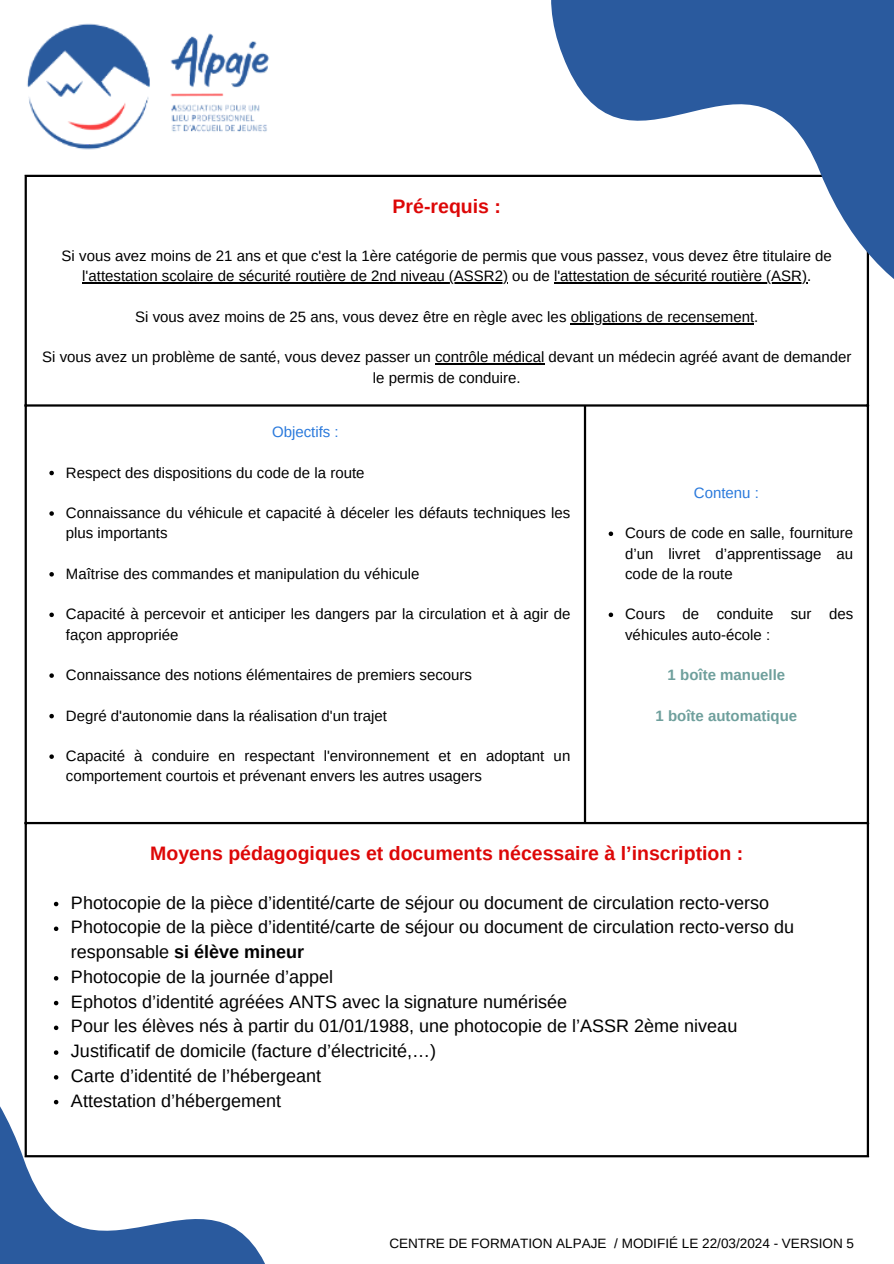
<style>
.page{position:relative;width:894px;height:1264px;background:#fff}
.page>*{position:absolute;margin:0;border:0;box-sizing:border-box;transform-origin:0 0}
.t1{font:700 19.5px "Arimo";color:#dd0707}
.t2{font:18px/24.8px "Arimo";color:#000}
.t3{font:15px/20.2px "Arimo";color:#000}
.t4{font:700 15px "Arimo";color:#6e9f9c}
.t5{font:15px "Arimo";color:#2b7adc}
.t6{font:13.5px "Arimo";color:#000}
.s1{font-weight:700}
</style>
<div class="page">
<svg style="left:0;top:891px;width:419px;height:372px"></svg>
<svg style="left:590px;top:1098px;width:280px;height:60px"></svg>
<hr style="left:82px;top:282px;width:426px;height:2px;background:#000">
<svg style="left:49px;top:471px;width:5px;height:4px"></svg>
<svg style="left:49px;top:511px;width:5px;height:5px"></svg>
<svg style="left:49px;top:572px;width:5px;height:4px"></svg>
<svg style="left:49px;top:612px;width:5px;height:5px"></svg>
<svg style="left:49px;top:673px;width:5px;height:5px"></svg>
<svg style="left:49px;top:714px;width:5px;height:4px"></svg>
<svg style="left:49px;top:754px;width:5px;height:5px"></svg>
<svg style="left:608px;top:531px;width:5px;height:5px"></svg>
<svg style="left:608px;top:612px;width:5px;height:5px"></svg>
<svg style="left:54px;top:901px;width:4px;height:5px"></svg>
<svg style="left:54px;top:926px;width:4px;height:5px"></svg>
<svg style="left:54px;top:976px;width:4px;height:4px"></svg>
<svg style="left:54px;top:1000px;width:4px;height:5px"></svg>
<svg style="left:54px;top:1025px;width:4px;height:5px"></svg>
<svg style="left:54px;top:1050px;width:4px;height:4px"></svg>
<svg style="left:54px;top:1075px;width:4px;height:4px"></svg>
<svg style="left:54px;top:1099px;width:4px;height:5px"></svg>
<hr style="left:25px;top:177px;width:2px;height:978px;background:#000">
<hr style="left:583px;top:406px;width:3px;height:416px;background:#000">
<hr style="left:866px;top:177px;width:2px;height:978px;background:#000">
<hr style="left:25px;top:175px;width:843px;height:2px;background:#000">
<hr style="left:25px;top:404px;width:843px;height:2px;background:#000">
<hr style="left:25px;top:822px;width:843px;height:2px;background:#000">
<hr style="left:25px;top:1155px;width:843px;height:2px;background:#000">
<svg style="left:419px;top:0;width:474px;height:428px"></svg>
<img style="left:27px;top:23px;width:242px;height:127px">
<p class="t1" style="left:392px;top:195px;width:110px">Pré-requis :</p>
<p class="t3" style="left:62px;top:246px;width:771px">Si vous avez moins de 21 ans et que c'est la 1ère catégorie de permis que vous passez, vous devez être titulaire de</p>
<p class="t3" style="left:82px;top:266px;width:730px">l'attestation scolaire de sécurité routière de 2nd niveau (ASSR2) ou de l'attestation de sécurité routière (ASR).</p>
<p class="t3" style="left:135px;top:306px;width:624px">Si vous avez moins de 25 ans, vous devez être en règle avec les obligations de recensement.</p>
<p class="t3" style="left:42px;top:347px;width:810px">Si vous avez un problème de santé, vous devez passer un contrôle médical devant un médecin agréé avant de demander</p>
<p class="t3" style="left:373px;top:367px;width:149px">le permis de conduire.</p>
<p class="t5" style="left:272px;top:423px;width:68px">Objectifs :</p>
<p class="t3" style="left:66px;top:462px;width:300px">Respect des dispositions du code de la route</p>
<p class="t3" style="left:66px;top:502px;width:506px">Connaissance du véhicule et capacité à déceler les défauts techniques les plus importants</p>
<p class="t3" style="left:66px;top:563px;width:355px">Maîtrise des commandes et manipulation du véhicule</p>
<p class="t3" style="left:66px;top:604px;width:506px">Capacité à percevoir et anticiper les dangers par la circulation et à agir de façon appropriée</p>
<p class="t3" style="left:66px;top:664px;width:407px">Connaissance des notions élémentaires de premiers secours</p>
<p class="t3" style="left:66px;top:705px;width:322px">Degré d'autonomie dans la réalisation d'un trajet</p>
<p class="t3" style="left:66px;top:745px;width:506px">Capacité à conduire en respectant l'environnement et en adoptant un comportement courtois et prévenant envers les autres usagers</p>
<p class="t5" style="left:693px;top:484px;width:67px">Contenu :</p>
<p class="t3" style="left:625px;top:523px;width:229px;text-align:justify">Cours de code en salle, fourniture d’un livret d’apprentissage au code de la route</p>
<p class="t3" style="left:625px;top:604px;width:229px">Cours de conduite sur des véhicules auto-école :</p>
<p class="t4" style="left:667px;top:666px;width:119px">1 boîte manuelle</p>
<p class="t4" style="left:655px;top:707px;width:143px">1 boîte automatique</p>
<p class="t1" style="left:150px;top:842px;width:594px">Moyens pédagogiques et documents nécessaire à l’inscription :</p>
<p class="t2" style="left:71px;top:889px;width:699px">Photocopie de la pièce d’identité/carte de séjour ou document de circulation recto-verso</p>
<p class="t2" style="left:71px;top:914px;width:724px">Photocopie de la pièce d’identité/carte de séjour ou document de circulation recto-verso du responsable <span class="s1">si élève mineur</span></p>
<p class="t2" style="left:71px;top:964px;width:263px">Photocopie de la journée d’appel</p>
<p class="t2" style="left:71px;top:988px;width:497px">Ephotos d’identité agréées ANTS avec la signature numérisée</p>
<p class="t2" style="left:71px;top:1013px;width:667px">Pour les élèves nés à partir du 01/01/1988, une photocopie de l’ASSR 2ème niveau</p>
<p class="t2" style="left:71px;top:1038px;width:366px">Justificatif de domicile (facture d’électricité,…)</p>
<p class="t2" style="left:71px;top:1063px;width:251px">Carte d’identité de l’hébergeant</p>
<p class="t2" style="left:71px;top:1087px;width:211px">Attestation d’hébergement</p>
<p class="t6" style="left:389px;top:1235px;width:466px">CENTRE DE FORMATION ALPAJE / MODIFIÉ LE 22/03/2024 - VERSION 5</p>
</div>
